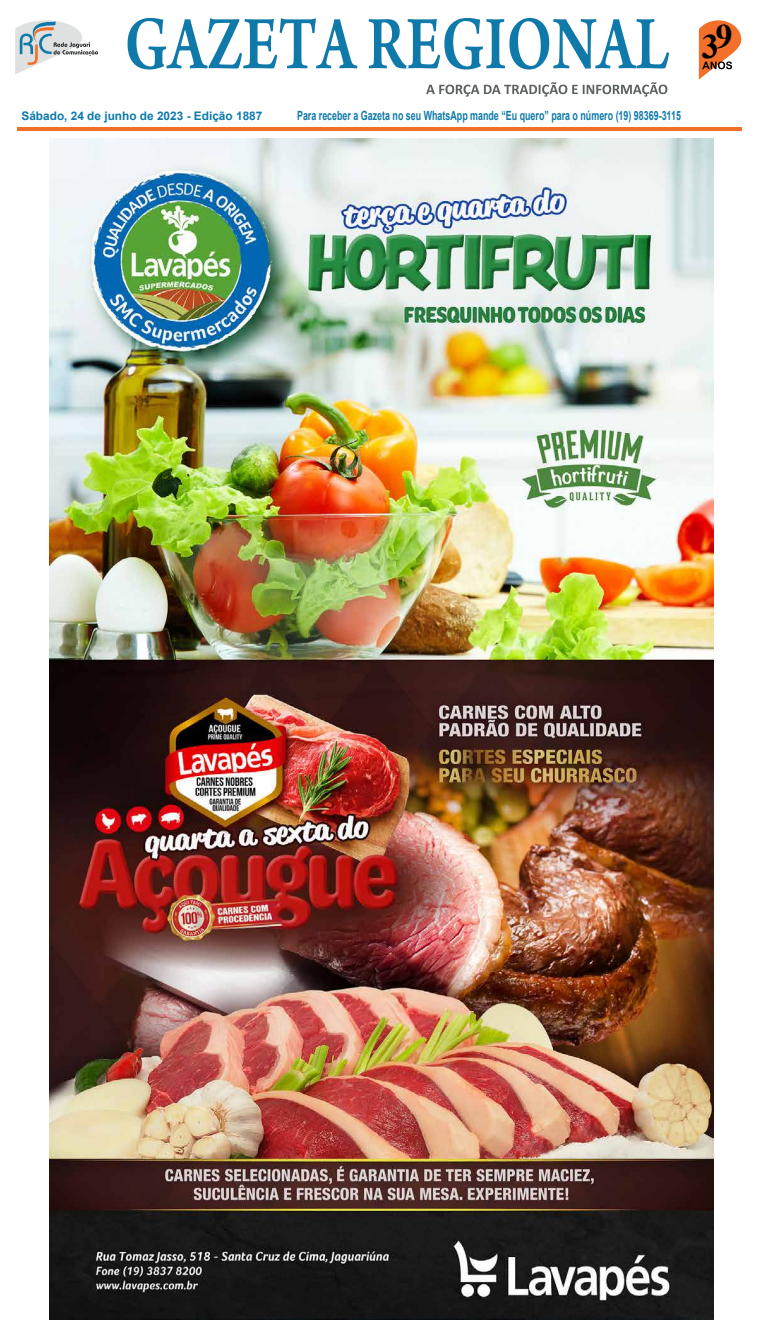
<style>
.page{position:relative;width:762px;height:1332px;background:#fff}
.page>*{position:absolute;margin:0;border:0;box-sizing:border-box;transform-origin:0 0}
.t1{font:700 34.39px "Times New Roman";color:#000}
.t2{font:700 12.69px "Arial";color:#0f7aaa;scale:.7 1}
.t3{font:700 11.81px "Arial";color:#0f7aaa}
</style>
<div class="page">
<svg style="left:15px;top:20px;width:83px;height:54px"></svg>
<hr style="left:17px;top:128px;width:725px;height:3px;background:#f3702a">
<svg style="left:127px;top:18px;width:542px;height:52px"></svg>
<svg style="left:426px;top:82px;width:241px;height:15px"></svg>
<svg style="left:698px;top:20px;width:43px;height:60px"></svg>
<img style="left:49px;top:139px;width:664px;height:1180px">
<p class="t3" style="left:21px;top:108px;width:242px">Sábado, 24 de junho de 2023 - Edição 1887</p>
<p class="t2" style="left:297px;top:107px;width:550px">Para receber a Gazeta no seu WhatsApp mande “Eu quero” para o número (19) 98369-3115</p>
<h1 class="t1" style="left:701px;top:17px;width:32px">93</h1>
</div>
